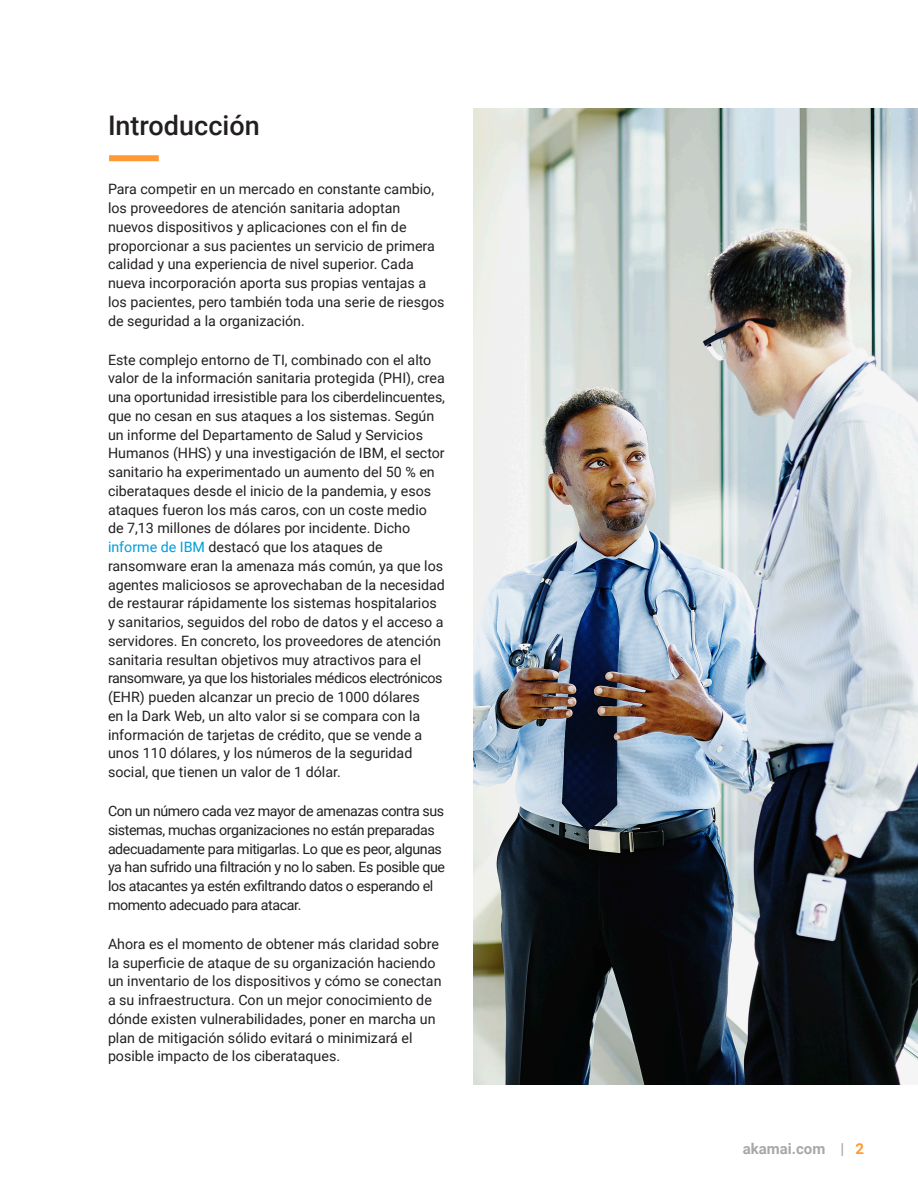
<style>
.page{position:relative;width:918px;height:1188px;background:#fff}
.page>*{position:absolute;margin:0;border:0;box-sizing:border-box;transform-origin:0 0}
.Headline-Double_Column_Orange_Bar{font:500 27px "Roboto";color:#231f20}
.t1{font:700 15px "Roboto";color:#a8a8aa}
.Body{font:14.25px/18.8px "Roboto";color:#231f20}
.Body-2{font:14.25px/18.8px "Roboto";letter-spacing:-.03em;color:#231f20}
.s1{color:#009cde}
.s2{color:#f93}
</style>
<div class="page">
<div style="left:109px;top:155px;width:50px;height:6px;background:#f93"></div>
<img style="left:474px;top:108px;width:444px;height:976px">
<p class="Headline-Double_Column_Orange_Bar" style="left:108px;top:106px;width:153px">Introducción</p>
<p class="Body" style="left:108px;top:179px;width:338px">Para competir en un mercado en constante cambio, los proveedores de atención sanitaria adoptan nuevos dispositivos y aplicaciones con el fin de proporcionar a sus pacientes un servicio de primera calidad y una experiencia de nivel superior. Cada nueva incorporación aporta sus propias ventajas a los pacientes, pero también toda una serie de riesgos de seguridad a la organización.</p>
<p class="Body" style="left:108px;top:350px;width:339px">Este complejo entorno de TI, combinado con el alto valor de la información sanitaria protegida (PHI), crea una oportunidad irresistible para los ciberdelincuentes, que no cesan en sus ataques a los sistemas. Según un informe del Departamento de Salud y Servicios Humanos (HHS) y una investigación de IBM, el sector sanitario ha experimentado un aumento del 50 % en ciberataques desde el inicio de la pandemia, y esos ataques fueron los más caros, con un coste medio de 7,13 millones de dólares por incidente. Dicho <span class="s1">informe de IBM</span> destacó que los ataques de ransomware eran la amenaza más común, ya que los agentes maliciosos se aprovechaban de la necesidad de restaurar rápidamente los sistemas hospitalarios y sanitarios, seguidos del robo de datos y el acceso a servidores. En concreto, los proveedores de atención sanitaria resultan objetivos muy atractivos para el ransomware, ya que los historiales médicos electrónicos (EHR) pueden alcanzar un precio de 1000 dólares<br>en la Dark Web, un alto valor si se compara con la información de tarjetas de crédito, que se vende a unos 110 dólares, y los números de la seguridad social, que tienen un valor de 1 dólar.</p>
<p class="Body-2" style="left:108px;top:801px;width:338px">Con un número cada vez mayor de amenazas contra sus sistemas, muchas organizaciones no están preparadas adecuadamente para mitigarlas. Lo que es peor, algunas ya han sufrido una filtración y no lo saben. Es posible que los atacantes ya estén exfiltrando datos o esperando el momento adecuado para atacar.</p>
<p class="Body" style="left:108px;top:934px;width:335px">Ahora es el momento de obtener más claridad sobre la superficie de ataque de su organización haciendo un inventario de los dispositivos y cómo se conectan a su infraestructura. Con un mejor conocimiento de dónde existen vulnerabilidades, poner en marcha un plan de mitigación sólido evitará o minimizará el posible impacto de los ciberataques.</p>
<p class="t1" style="left:743px;top:1139px;width:123px">akamai.com | <span class="s2">2</span></p>
</div>
